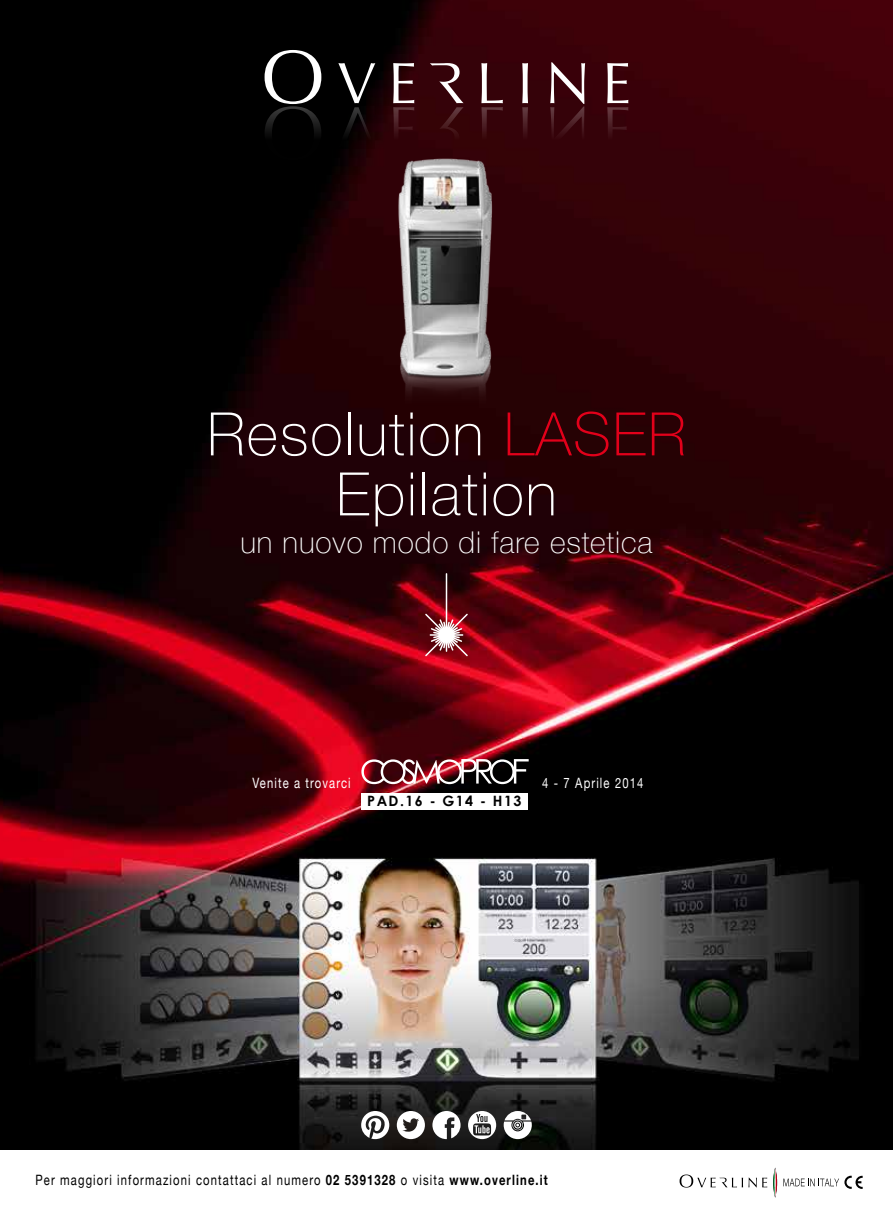
<style>
.page{position:relative;width:893px;height:1212px;background:#fff}
.page>*{position:absolute;margin:0;border:0;box-sizing:border-box;transform-origin:0 0}
.t1{font:100 60px/60px "Helvetica Neue";letter-spacing:.03em;color:#fff;text-align:center}
.t2{font:100 30px "Helvetica Neue";letter-spacing:.03em;color:#fff}
.t3{font:14.25px "Helvetica Neue";letter-spacing:.1em;color:#000;scale:.79 1}
.t4{font:14.25px "Helvetica Neue";letter-spacing:.1em;color:#fff;scale:.79 1}
.t5{font:700 14.25px "Century Gothic";letter-spacing:.1em;color:#000}
.s1{color:#e2001a}
.s2{font-weight:700}
</style>
<div class="page">
<img style="left:0;top:0;width:893px;height:1150px">
<svg style="left:680px;top:1174px;width:87px;height:13px"></svg>
<svg style="left:783px;top:1176px;width:80px;height:13px"></svg>
<svg style="left:773px;top:1167px;width:4px;height:31px"></svg>
<svg style="left:265px;top:50px;width:56px;height:110px;background:#242424"></svg>
<svg style="left:338px;top:63px;width:37px;height:84px;background:#231e1e"></svg>
<svg style="left:393px;top:63px;width:21px;height:81px;background:#5b353a"></svg>
<svg style="left:430px;top:63px;width:34px;height:81px;background:#4b1d22"></svg>
<svg style="left:481px;top:63px;width:22px;height:81px;background:#53282d"></svg>
<svg style="left:522px;top:63px;width:6px;height:81px"></svg>
<svg style="left:550px;top:62px;width:35px;height:86px;background:#55292f"></svg>
<svg style="left:607px;top:63px;width:21px;height:84px;background:#5f333a"></svg>
<svg style="left:425px;top:573px;width:43px;height:83px;background:#7c323a"></svg>
<img style="left:361px;top:759px;width:168px;height:25px">
<div style="left:361px;top:793px;width:167px;height:16px;background:#fff"></div>
<svg style="left:432px;top:1111px;width:29px;height:28px"></svg>
<svg style="left:361px;top:1111px;width:28px;height:28px"></svg>
<svg style="left:397px;top:1111px;width:28px;height:28px"></svg>
<svg style="left:468px;top:1111px;width:28px;height:28px"></svg>
<svg style="left:504px;top:1111px;width:28px;height:28px"></svg>
<img style="left:355px;top:144px;width:180px;height:266px">
<h1 class="t1" style="left:207px;top:403px;width:480px">Resolution <span class="s1">LASER<br></span>Epilation</h1>
<h2 class="t2" style="left:240px;top:519px;width:414px">un nuovo modo di fare estetica</h2>
<p class="t4" style="left:252px;top:773px;width:126px">Venite a trovarci</p>
<p class="t4" style="left:542px;top:773px;width:130px">4 - 7 Aprile 2014</p>
<p class="t5" style="left:367px;top:792px;width:156px">PAD.16 - G14 - H13</p>
<p class="t3" style="left:35px;top:1170px;width:650px">Per maggiori informazioni contattaci al numero <span class="s2">02 5391328</span> o visita <span class="s2">www.overline.it</span></p>
</div>
